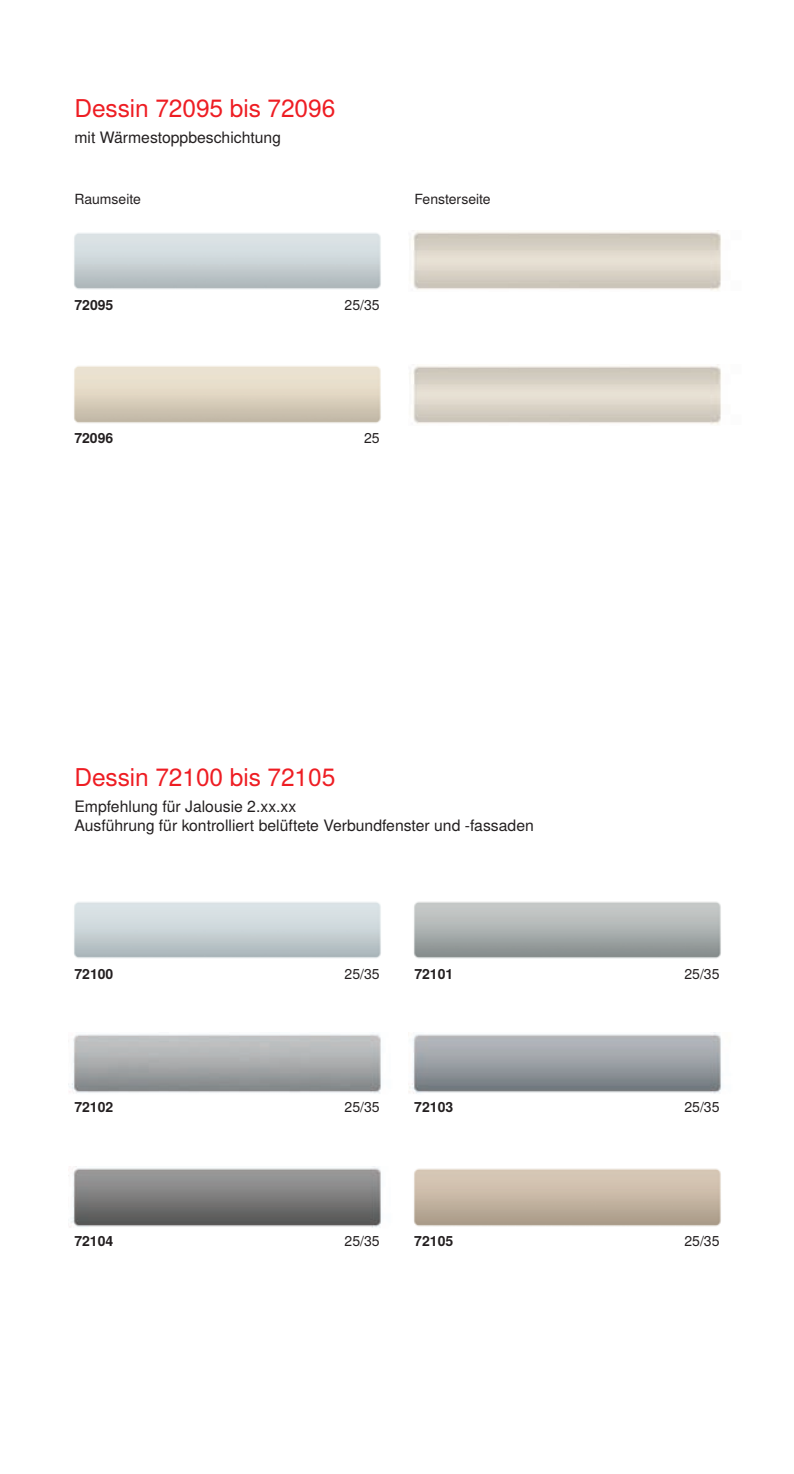
<style>
.page{position:relative;width:794px;height:1474px;background:#fff}
.page>*{position:absolute;margin:0;border:0;box-sizing:border-box;transform-origin:0 0}
.t1{font:24.5px "Nimbus San LOT";letter-spacing:-.005em;color:#ee1d23}
.t2{font:15.75px/18.9px "Nimbus San LOT";color:#231f20}
.t3{font:14px "Nimbus San LOT";color:#231f20}
.t4{font:700 14px "Nimbus San LOT";color:#231f20}
</style>
<div class="page">
<img style="left:74px;top:902px;width:307px;height:56px">
<img style="left:74px;top:233px;width:307px;height:56px">
<img style="left:409px;top:230px;width:312px;height:61px">
<img style="left:409px;top:364px;width:312px;height:61px">
<img style="left:68px;top:1034px;width:313px;height:60px">
<img style="left:74px;top:366px;width:307px;height:57px">
<img style="left:68px;top:1166px;width:313px;height:62px">
<img style="left:414px;top:901px;width:307px;height:58px">
<img style="left:408px;top:1032px;width:314px;height:62px">
<img style="left:414px;top:1168px;width:307px;height:59px">
<h1 class="t1" style="left:74px;top:94px;width:262px">Dessin 72095 bis 72096</h1>
<p class="t2" style="left:74px;top:129px;width:208px">mit Wärmestoppbeschichtung</p>
<p class="t3" style="left:74px;top:190px;width:68px">Raumseite</p>
<p class="t3" style="left:414px;top:190px;width:78px">Fensterseite</p>
<p class="t4" style="left:74px;top:296px;width:40px">72095</p>
<p class="t3" style="left:344px;top:296px;width:37px">25/35</p>
<p class="t4" style="left:74px;top:430px;width:40px">72096</p>
<p class="t3" style="left:364px;top:430px;width:17px">25</p>
<h1 class="t1" style="left:74px;top:762px;width:262px">Dessin 72100 bis 72105</h1>
<p class="t2" style="left:74px;top:797px;width:461px">Empfehlung für Jalousie 2.xx.xx<br>Ausführung für kontrolliert belüftete Verbundfenster und -fassaden</p>
<p class="t4" style="left:74px;top:965px;width:40px">72100</p>
<p class="t3" style="left:344px;top:965px;width:37px">25/35</p>
<p class="t4" style="left:414px;top:965px;width:40px">72101</p>
<p class="t3" style="left:684px;top:965px;width:37px">25/35</p>
<p class="t4" style="left:74px;top:1099px;width:40px">72102</p>
<p class="t3" style="left:344px;top:1099px;width:37px">25/35</p>
<p class="t4" style="left:414px;top:1099px;width:40px">72103</p>
<p class="t3" style="left:684px;top:1099px;width:37px">25/35</p>
<p class="t4" style="left:74px;top:1232px;width:40px">72104</p>
<p class="t3" style="left:344px;top:1232px;width:37px">25/35</p>
<p class="t4" style="left:414px;top:1232px;width:40px">72105</p>
<p class="t3" style="left:684px;top:1232px;width:37px">25/35</p>
</div>
